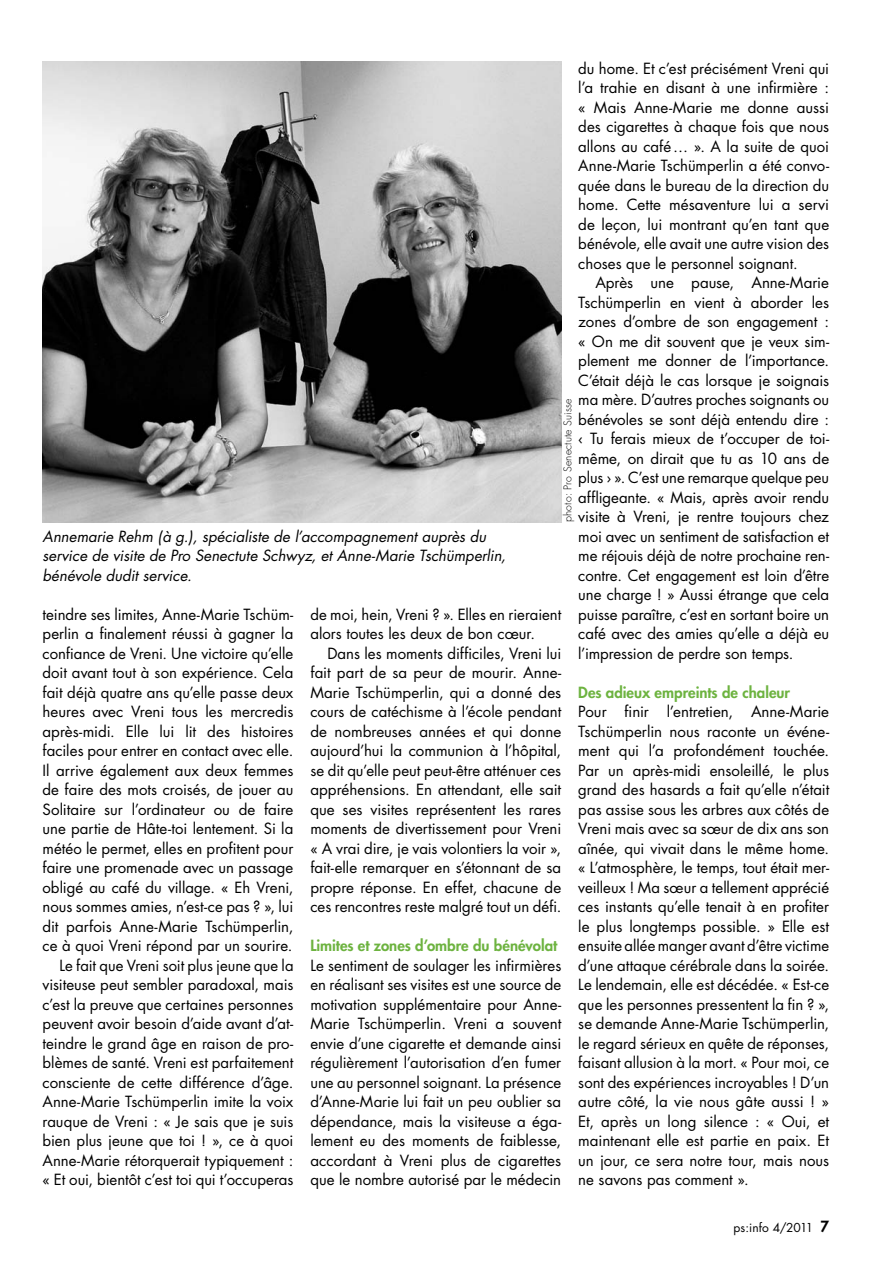
<style>
.page{position:relative;width:893px;height:1263px;background:#fff}
.page>*{position:absolute;margin:0;border:0;box-sizing:border-box;transform-origin:0 0}
.t1{font:15px/19.5px "Futura";color:#000;text-align:justify}
.t2{font:italic 15px/19.5px "Futura";color:#000}
.t3{font:800 15px "Futura";color:#6db340}
.t4{font:12px "Futura";letter-spacing:-.005em;color:#000}
.t5{font:300 10.5px "Futura";letter-spacing:.02em;color:#000}
.s1{font-weight:800;font-size:15px}
</style>
<div class="page">
<img style="left:43px;top:62px;width:518px;height:460px">
<p class="t1" style="left:578px;top:58px;width:252px">du home. Et c’est précisément Vreni qui l’a trahie en disant à une infirmière : « Mais Anne-Marie me donne aussi des cigarettes à chaque fois que nous allons au café… ». A la suite de quoi Anne-Marie Tschümperlin a été convo&shy;quée dans le bureau de la direction du home. Cette mésaventure lui a servi de leçon, lui montrant qu’en tant que bénévole, elle avait une autre vision des choses que le personnel soignant.</p>
<p class="t1" style="left:578px;top:273px;width:252px;text-indent:17px">Après une pause, Anne-Marie Tschümperlin en vient à aborder les zones d’ombre de son engagement : « On me dit souvent que je veux sim&shy;plement me donner de l’importance.<br>C’était déjà le cas lorsque je soignais ma mère. D’autres proches soignants ou bénévoles se sont déjà entendu dire : ‹ Tu ferais mieux de t’occuper de toi&shy;même, on dirait que tu as 10 ans de plus › ». C’est une remarque quelque peu affligeante. « Mais, après avoir rendu visite à Vreni, je rentre toujours chez moi avec un sentiment de satisfaction et me réjouis déjà de notre prochaine ren&shy;contre. Cet engagement est loin d’être une charge ! » Aussi étrange que cela puisse paraître, c’est en sortant boire un café avec des amies qu’elle a déjà eu l’impression de perdre son temps.</p>
<p class="t3" style="left:578px;top:682px;width:213px">Des adieux empreints de chaleur</p>
<p class="t1" style="left:578px;top:702px;width:252px">Pour finir l’entretien, Anne-Marie Tschümperlin nous raconte un événe&shy;ment qui l’a profondément touchée.<br>Par un après-midi ensoleillé, le plus grand des hasards a fait qu’elle n’était pas assise sous les arbres aux côtés de Vreni mais avec sa sœur de dix ans son aînée, qui vivait dans le même home. « L’atmosphère, le temps, tout était mer&shy;veilleux ! Ma sœur a tellement apprécié ces instants qu’elle tenait à en profiter le plus longtemps possible. » Elle est ensuite allée manger avant d’être victime d’une attaque cérébrale dans la soirée.<br>Le lendemain, elle est décédée. « Est-ce que les personnes pressentent la fin ? », se demande Anne-Marie Tschümperlin, le regard sérieux en quête de réponses, faisant allusion à la mort. « Pour moi, ce sont des expériences incroyables ! D’un autre côté, la vie nous gâte aussi ! » Et, après un long silence : « Oui, et maintenant elle est partie en paix. Et un jour, ce sera notre tour, mais nous ne savons pas comment ».</p>
<p class="t5" style="left:561px;top:522px;width:125px;rotate:-90deg">photo: Pro Senectute Suisse</p>
<p class="t2" style="left:43px;top:526px;width:465px">Annemarie Rehm (à g.), spécialiste de l’accompagnement auprès du service de visite de Pro Senectute Schwyz, et Anne-Marie Tschümperlin, bénévole dudit service.</p>
<p class="t1" style="left:43px;top:604px;width:253px;text-align:right">teindre ses limites, Anne-Marie Tschüm&shy;perlin a finalement réussi à gagner la confiance de Vreni. Une victoire qu’elle doit avant tout à son expérience. Cela fait déjà quatre ans qu’elle passe deux heures avec Vreni tous les mercredis après-midi. Elle lui lit des histoires faciles pour entrer en contact avec elle.<br>Il arrive également aux deux femmes de faire des mots croisés, de jouer au Solitaire sur l’ordinateur ou de faire une partie de Hâte-toi lentement. Si la météo le permet, elles en profitent pour faire une promenade avec un passage obligé au café du village. « Eh Vreni, nous sommes amies, n’est-ce pas ? », lui dit parfois Anne-Marie Tschümperlin, ce à quoi Vreni répond par un sourire.<br>Le fait que Vreni soit plus jeune que la visiteuse peut sembler paradoxal, mais c’est la preuve que certaines personnes peuvent avoir besoin d’aide avant d’at&shy;teindre le grand âge en raison de pro&shy;blèmes de santé. Vreni est parfaitement consciente de cette différence d’âge.<br>Anne-Marie Tschümperlin imite la voix rauque de Vreni : « Je sais que je suis bien plus jeune que toi ! », ce à quoi Anne-Marie rétorquerait typiquement : « Et oui, bientôt c’est toi qui t’occuperas</p>
<p class="t1" style="left:310px;top:604px;width:252px">de moi, hein, Vreni ? ». Elles en rieraient alors toutes les deux de bon cœur.</p>
<p class="t1" style="left:310px;top:643px;width:252px;text-indent:17px">Dans les moments difficiles, Vreni lui fait part de sa peur de mourir. Anne-Marie Tschümperlin, qui a donné des cours de catéchisme à l’école pendant de nombreuses années et qui donne aujourd’hui la communion à l’hôpital, se dit qu’elle peut peut-être atténuer ces appréhensions. En attendant, elle sait que ses visites représentent les rares moments de divertissement pour Vreni « A vrai dire, je vais volontiers la voir », fait-elle remarquer en s’étonnant de sa propre réponse. En effet, chacune de ces rencontres reste malgré tout un défi.</p>
<p class="t3" style="left:310px;top:935px;width:248px">Limites et zones d’ombre du bénévolat</p>
<p class="t1" style="left:310px;top:955px;width:252px">Le sentiment de soulager les infirmières en réalisant ses visites est une source de motivation supplémentaire pour Anne-Marie Tschümperlin. Vreni a souvent envie d’une cigarette et demande ainsi régulièrement l’autorisation d’en fumer une au personnel soignant. La présence d’Anne-Marie lui fait un peu oublier sa dépendance, mais la visiteuse a éga&shy;lement eu des moments de faiblesse, accordant à Vreni plus de cigarettes que le nombre autorisé par le médecin</p>
<p class="t4" style="left:733px;top:1220px;width:97px">ps:info 4/2011 <span class="s1">7</span></p>
</div>
